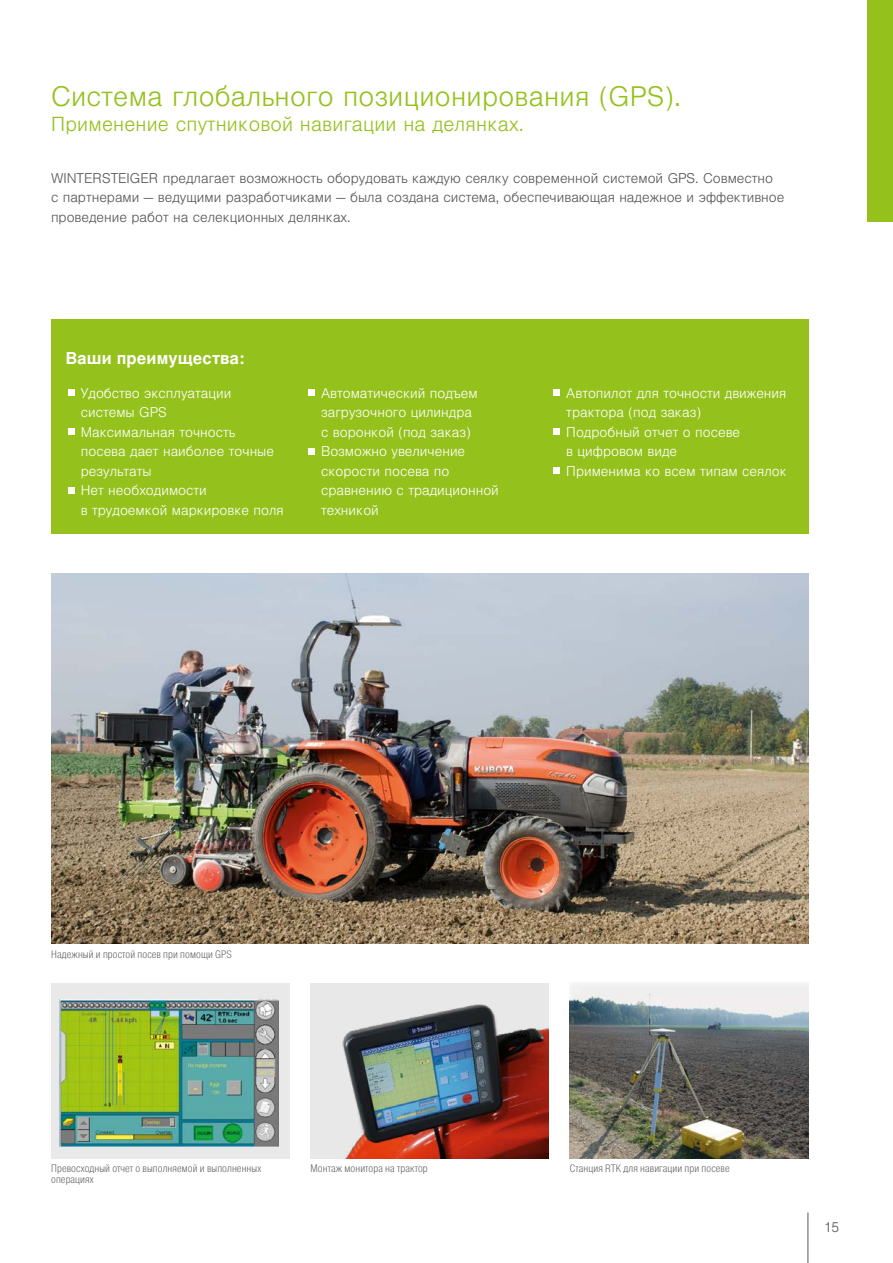
<style>
.page{position:relative;width:893px;height:1263px;background:#fff}
.page>*{position:absolute;margin:0;border:0;box-sizing:border-box;transform-origin:0 0}
.t1{font:300 27px "Nimbus San LOT";letter-spacing:.01em;color:#94c11c}
.t2{font:300 19.5px "Nimbus San LOT";letter-spacing:.01em;color:#94c11c}
.t3{font:700 16.5px "Nimbus San LOT";letter-spacing:.01em;color:#fff}
.t4{font:300 13.5px/19.5px "Nimbus San LOT";color:#fff}
.t5{font:300 13.5px/19.5px "Nimbus San LOT";color:#565656}
.t6{font:10.5px/11.2px "Nimbus San LOT Lig Con";letter-spacing:.01em;color:#565656}
</style>
<div class="page">
<hr style="left:808px;top:1212px;width:1px;height:51px;background:#565656">
<img style="left:51px;top:573px;width:757px;height:371px">
<div style="left:51px;top:983px;width:238px;height:175px;background:#e9e9e9"></div>
<img style="left:60px;top:999px;width:219px;height:147px">
<img style="left:310px;top:983px;width:239px;height:175px">
<img style="left:570px;top:984px;width:238px;height:174px">
<div style="left:51px;top:319px;width:757px;height:215px;background:#94c11c"></div>
<div style="left:308px;top:389px;width:7px;height:7px;background:#fff"></div>
<div style="left:308px;top:448px;width:7px;height:6px;background:#fff"></div>
<div style="left:68px;top:389px;width:6px;height:7px;background:#fff"></div>
<div style="left:68px;top:428px;width:6px;height:7px;background:#fff"></div>
<svg style="left:68px;top:487px;width:6px;height:6px"></svg>
<svg style="left:554px;top:390px;width:6px;height:6px"></svg>
<svg style="left:554px;top:429px;width:6px;height:6px"></svg>
<svg style="left:554px;top:468px;width:6px;height:6px"></svg>
<div style="left:867px;top:0;width:26px;height:222px;background:#94c11c"></div>
<h1 class="t1" style="left:51px;top:81px;width:631px">Система глобального позиционирования (GPS).</h1>
<h2 class="t2" style="left:51px;top:113px;width:474px">Применение спутниковой навигации на делянках.</h2>
<p class="t5" style="left:51px;top:168px;width:735px">WINTERSTEIGER предлагает возможность оборудовать каждую сеялку современной системой GPS. Совместно<br>с партнерами — ведущими разработчиками — была создана система, обеспечивающая надежное и эффективное проведение работ на селекционных делянках.</p>
<p class="t3" style="left:66px;top:348px;width:180px">Ваши преимущества:</p>
<p class="t4" style="left:81px;top:384px;width:204px">Удобство эксплуатации системы GPS<br>Максимальная точность<br>посева дает наиболее точные результаты<br>Нет необходимости<br>в трудоемкой маркировке поля</p>
<p class="t4" style="left:566px;top:384px;width:222px">Автопилот для точности движения трактора (под заказ)<br>Подробный отчет о посеве<br>в цифровом виде<br>Применима ко всем типам сеялок</p>
<p class="t4" style="left:321px;top:383px;width:179px">Автоматический подъем загрузочного цилиндра<br>с воронкой (под заказ)<br>Возможно увеличение скорости посева по сравнению с традиционной техникой</p>
<p class="t6" style="left:51px;top:948px;width:182px">Надежный и простой посев при помощи GPS</p>
<p class="t6" style="left:51px;top:1163px;width:212px">Превосходный отчет о выполняемой и выполненных операциях</p>
<p class="t6" style="left:311px;top:1163px;width:119px">Монтаж монитора на трактор</p>
<p class="t6" style="left:570px;top:1163px;width:161px">Станция RTK для навигации при посеве</p>
<p class="t5" style="left:824px;top:1218px;width:17px">15</p>
</div>
